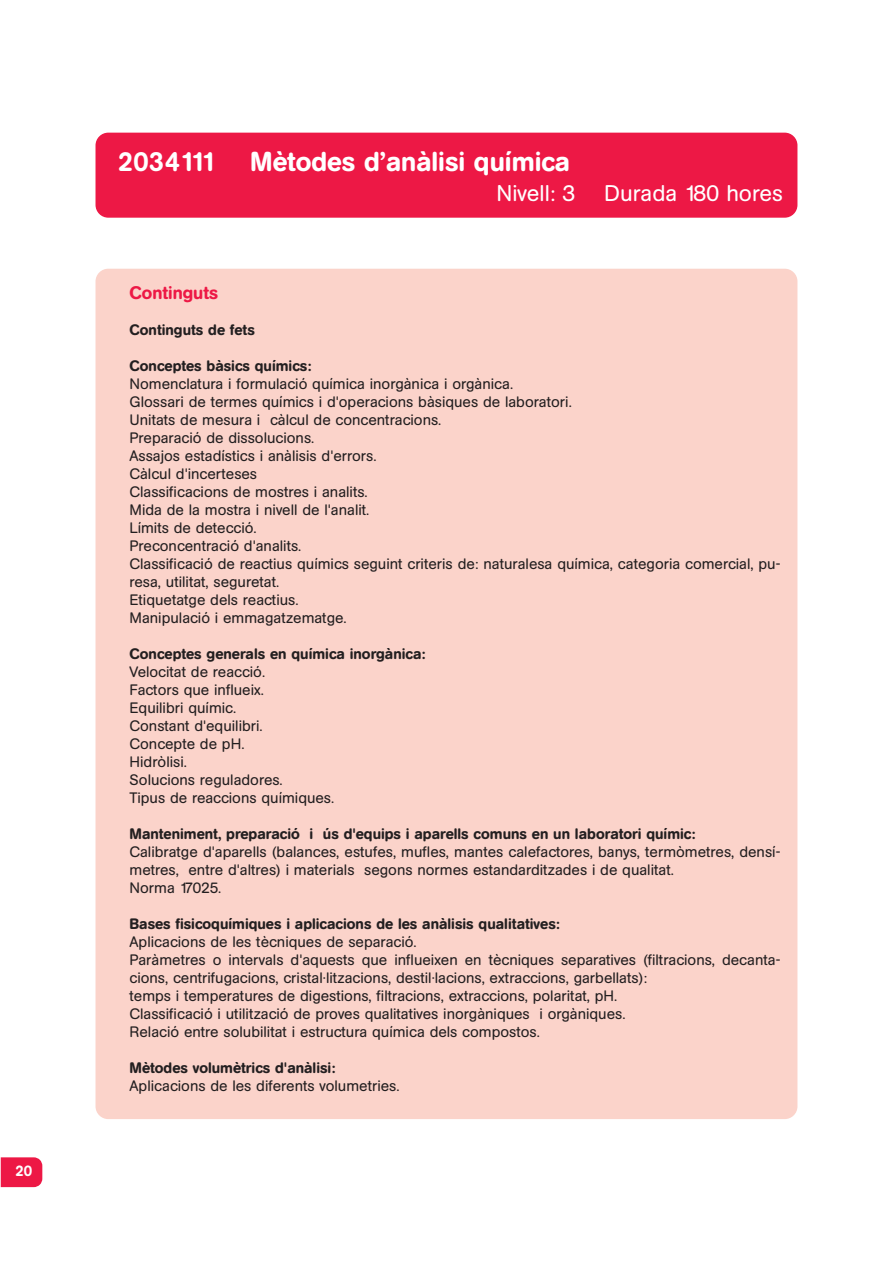
<style>
.page{position:relative;width:893px;height:1263px;background:#fff}
.page>*{position:absolute;margin:0;border:0;box-sizing:border-box;transform-origin:0 0}
.t1{font:500 27px "AG Book Rounded";color:#fff}
.t2{font:22.5px "AG Book Rounded";color:#fff}
.t3{font:500 18px "AG Book Rounded";color:#ed1845}
.t4{font:15px/18px "AG Book Rounded";color:#231f20}
.t5{font:500 15px "AG Book Rounded";color:#231f20}
.t6{font:500 15px "AG Book Rounded";color:#fff}
</style>
<div class="page">
<div style="left:95px;top:269px;width:702px;height:850px;background:#fbd3ca;border-radius:13px"></div>
<div style="left:95px;top:133px;width:702px;height:85px;background:#ed1845;border-radius:13px"></div>
<svg style="left:1px;top:1157px;width:41px;height:30px"></svg>
<p class="t6" style="left:15px;top:1166px;width:18px">20</p>
<h1 class="t1" style="left:118px;top:152px;width:453px">2034111 Mètodes d’anàlisi química</h1>
<h2 class="t2" style="left:496px;top:185px;width:80px">Nivell: 3</h2>
<h2 class="t2" style="left:604px;top:185px;width:180px">Durada 180 hores</h2>
<p class="t3" style="left:129px;top:286px;width:90px">Continguts</p>
<p class="t5" style="left:129px;top:324px;width:127px">Continguts de fets</p>
<p class="t5" style="left:129px;top:360px;width:183px">Conceptes bàsics químics:</p>
<p class="t4" style="left:129px;top:376px;width:652px">Nomenclatura i formulació química inorgànica i orgànica.<br>Glossari de termes químics i d'operacions bàsiques de laboratori.<br>Unitats de mesura i càlcul de concentracions.<br>Preparació de dissolucions.<br>Assajos estadístics i anàlisis d'errors.<br>Càlcul d'incerteses<br>Classificacions de mostres i analits.<br>Mida de la mostra i nivell de l'analit.<br>Límits de detecció.<br>Preconcentració d'analits.<br>Classificació de reactius químics seguint criteris de: naturalesa química, categoria comercial, pu&shy;resa, utilitat, seguretat.<br>Etiquetatge dels reactius.<br>Manipulació i emmagatzematge.</p>
<p class="t5" style="left:129px;top:648px;width:297px">Conceptes generals en química inorgànica:</p>
<p class="t4" style="left:129px;top:664px;width:206px">Velocitat de reacció.<br>Factors que influeix.<br>Equilibri químic.<br>Constant d'equilibri.<br>Concepte de pH.<br>Hidròlisi.<br>Solucions reguladores.<br>Tipus de reaccions químiques.</p>
<p class="t5" style="left:129px;top:828px;width:567px">Manteniment, preparació i ús d'equips i aparells comuns en un laboratori químic:</p>
<p class="t4" style="left:129px;top:844px;width:652px">Calibratge d'aparells (balances, estufes, mufles, mantes calefactores, banys, termòmetres, densí&shy;metres, entre d'altres) i materials segons normes estandarditzades i de qualitat.<br>Norma 17025.</p>
<p class="t5" style="left:129px;top:918px;width:432px">Bases fisicoquímiques i aplicacions de les anàlisis qualitatives:</p>
<p class="t4" style="left:129px;top:934px;width:652px">Aplicacions de les tècniques de separació.<br>Paràmetres o intervals d'aquests que influeixen en tècniques separatives (filtracions, decanta&shy;cions, centrifugacions, cristal·litzacions, destil·lacions, extraccions, garbellats):<br>temps i temperatures de digestions, filtracions, extraccions, polaritat, pH.<br>Classificació i utilització de proves qualitatives inorgàniques i orgàniques.<br>Relació entre solubilitat i estructura química dels compostos.</p>
<p class="t5" style="left:129px;top:1062px;width:207px">Mètodes volumètrics d'anàlisi:</p>
<p class="t4" style="left:129px;top:1078px;width:271px">Aplicacions de les diferents volumetries.</p>
</div>
